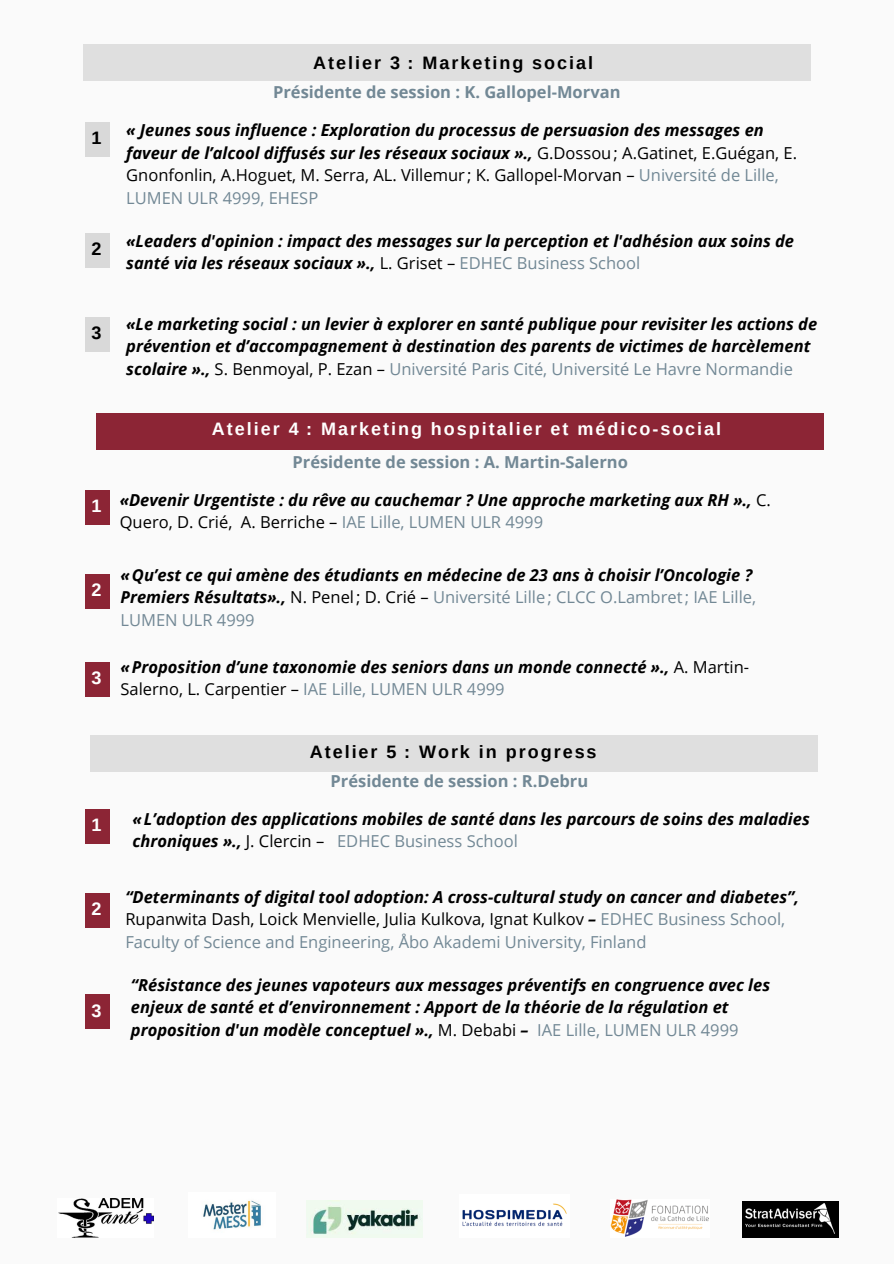
<style>
.page{position:relative;width:894px;height:1264px;background:#fff}
.page>*{position:absolute;margin:0;border:0;box-sizing:border-box;transform-origin:0 0}
.t1{font:700 18px "Arimo";letter-spacing:.11em;color:#000}
.t2{font:700 18px "Arimo";letter-spacing:.11em;color:#fff}
.t3{font:italic 700 16.5px/22.5px "Open Sans";color:#000}
.t4{font:16.5px/22.5px "Open Sans";color:#728895}
.t5{font:700 16.5px "Open Sans";color:#728895}
.s1{font-weight:400;font-style:normal}
.s2{font-weight:400;font-style:normal;color:#728895}
.s3{font-weight:700;font-style:italic;color:#000}
.s4{color:#000}
</style>
<div class="page">
<div style="left:0;top:0;width:893px;height:1263px;background:#fafafa"></div>
<div style="left:96px;top:413px;width:727px;height:37px;background:#8c2535"></div>
<div style="left:83px;top:44px;width:727px;height:37px;background:#dfdfdf"></div>
<div style="left:85px;top:123px;width:24px;height:34px;background:#d9d9d9"></div>
<div style="left:85px;top:233px;width:24px;height:34px;background:#d9d9d9"></div>
<div style="left:85px;top:317px;width:24px;height:35px;background:#d9d9d9"></div>
<div style="left:85px;top:490px;width:24px;height:35px;background:#8c2535"></div>
<div style="left:85px;top:574px;width:24px;height:34px;background:#8c2535"></div>
<div style="left:85px;top:662px;width:24px;height:34px;background:#8c2535"></div>
<img style="left:58px;top:1198px;width:95px;height:39px">
<div style="left:741px;top:1201px;width:97px;height:36px;background:#000"></div>
<img style="left:745px;top:1203px;width:89px;height:30px">
<img style="left:462px;top:1203px;width:105px;height:23px">
<img style="left:307px;top:1200px;width:116px;height:37px">
<img style="left:610px;top:1199px;width:99px;height:38px">
<img style="left:203px;top:1200px;width:58px;height:30px">
<div style="left:90px;top:734px;width:727px;height:37px;background:#dfdfdf"></div>
<div style="left:85px;top:809px;width:24px;height:34px;background:#8c2535"></div>
<div style="left:85px;top:893px;width:24px;height:34px;background:#8c2535"></div>
<div style="left:85px;top:994px;width:24px;height:34px;background:#8c2535"></div>
<h1 class="t1" style="left:91px;top:128px;width:12px">1</h1>
<h1 class="t1" style="left:91px;top:238px;width:12px">2</h1>
<p class="t1" style="left:91px;top:323px;width:12px">3</p>
<p class="t2" style="left:91px;top:496px;width:12px">1</p>
<p class="t2" style="left:91px;top:579px;width:12px">2</p>
<p class="t2" style="left:91px;top:668px;width:12px">3</p>
<p class="t2" style="left:91px;top:814px;width:12px">1</p>
<p class="t2" style="left:91px;top:898px;width:12px">2</p>
<p class="t2" style="left:91px;top:1000px;width:12px">3</p>
<h1 class="t1" style="left:313px;top:52px;width:281px">Atelier 3 : Marketing social</h1>
<p class="t5" style="left:273px;top:80px;width:349px">Présidente de session : K. Gallopel-Morvan</p>
<p class="t3" style="left:126px;top:118px;width:672px">« Jeunes sous influence : Exploration du processus de persuasion des messages en faveur de l’alcool diffusés sur les réseaux sociaux »., <span class="s1">G.Dossou; A.Gatinet, E.Guégan, E.<br>Gnonfonlin, A.Hoguet, M. Serra, AL. Villemur ; K. Gallopel-Morvan –</span> <span class="s2">Université de Lille, LUMEN ULR 4999, EHESP</span></p>
<p class="t3" style="left:126px;top:229px;width:669px">«Leaders d'opinion : impact des messages sur la perception et l'adhésion aux soins de santé via les réseaux sociaux »., <span class="s1">L. Griset –</span> <span class="s2">EDHEC Business School</span></p>
<p class="t3" style="left:126px;top:312px;width:692px">«Le marketing social : un levier à explorer en santé publique pour revisiter les actions de prévention et d’accompagnement à destination des parents de victimes de harcèlement scolaire »., <span class="s1">S. Benmoyal, P. Ezan –</span> <span class="s2">Université Paris Cité, Université Le Havre Normandie</span></p>
<h1 class="t2" style="left:212px;top:419px;width:510px">Atelier 4 : Marketing hospitalier et médico-social</h1>
<p class="t5" style="left:292px;top:450px;width:337px">Présidente de session : A. Martin-Salerno</p>
<h1 class="t3" style="left:120px;top:488px;width:652px">«Devenir Urgentiste : du rêve au cauchemar ? Une approche marketing aux RH »., <span class="s1">C.<br>Quero, D. Crié, A. Berriche –</span> <span class="s2">IAE Lille, LUMEN ULR 4999</span></h1>
<h1 class="t3" style="left:120px;top:563px;width:637px">«Qu’est ce qui amène des étudiants en médecine de 23 ans à choisir l’Oncologie ?<br>Premiers Résultats»., <span class="s1">N. Penel; D. Crié –</span> <span class="s2">Université Lille; CLCC O.Lambret; IAE Lille,<br>LUMEN ULR 4999</span></h1>
<p class="t3" style="left:120px;top:655px;width:630px">«Proposition d’une taxonomie des seniors dans un monde connecté »., <span class="s1">A. Martin-<br>Salerno, L. Carpentier –</span> <span class="s2">IAE Lille, LUMEN ULR 4999</span></p>
<p class="t1" style="left:310px;top:741px;width:288px">Atelier 5 : Work in progress</p>
<p class="t5" style="left:330px;top:769px;width:259px">Présidente de session : R.Debru</p>
<p class="t3" style="left:132px;top:807px;width:678px">«L’adoption des applications mobiles de santé dans les parcours de soins des maladies chroniques »., <span class="s1">J. Clercin –</span> <span class="s2">EDHEC Business School</span></p>
<p class="t4" style="left:125px;top:885px;width:675px"><span class="s3">“Determinants of digital tool adoption: A cross-cultural study on cancer and diabetes”,<br></span><span class="s4">Rupanwita Dash, Loick Menvielle, Julia Kulkova, Ignat Kulkov</span> <span class="s3">–</span> EDHEC Business School,<br>Faculty of Science and Engineering, Åbo Akademi University, Finland</p>
<p class="t3" style="left:131px;top:972px;width:640px">“Résistance des jeunes vapoteurs aux messages préventifs en congruence avec les enjeux de santé et d’environnement : Apport de la théorie de la régulation et proposition d'un modèle conceptuel »., <span class="s1">M. Debabi</span> – <span class="s2">IAE Lille, LUMEN ULR 4999</span></p>
</div>
